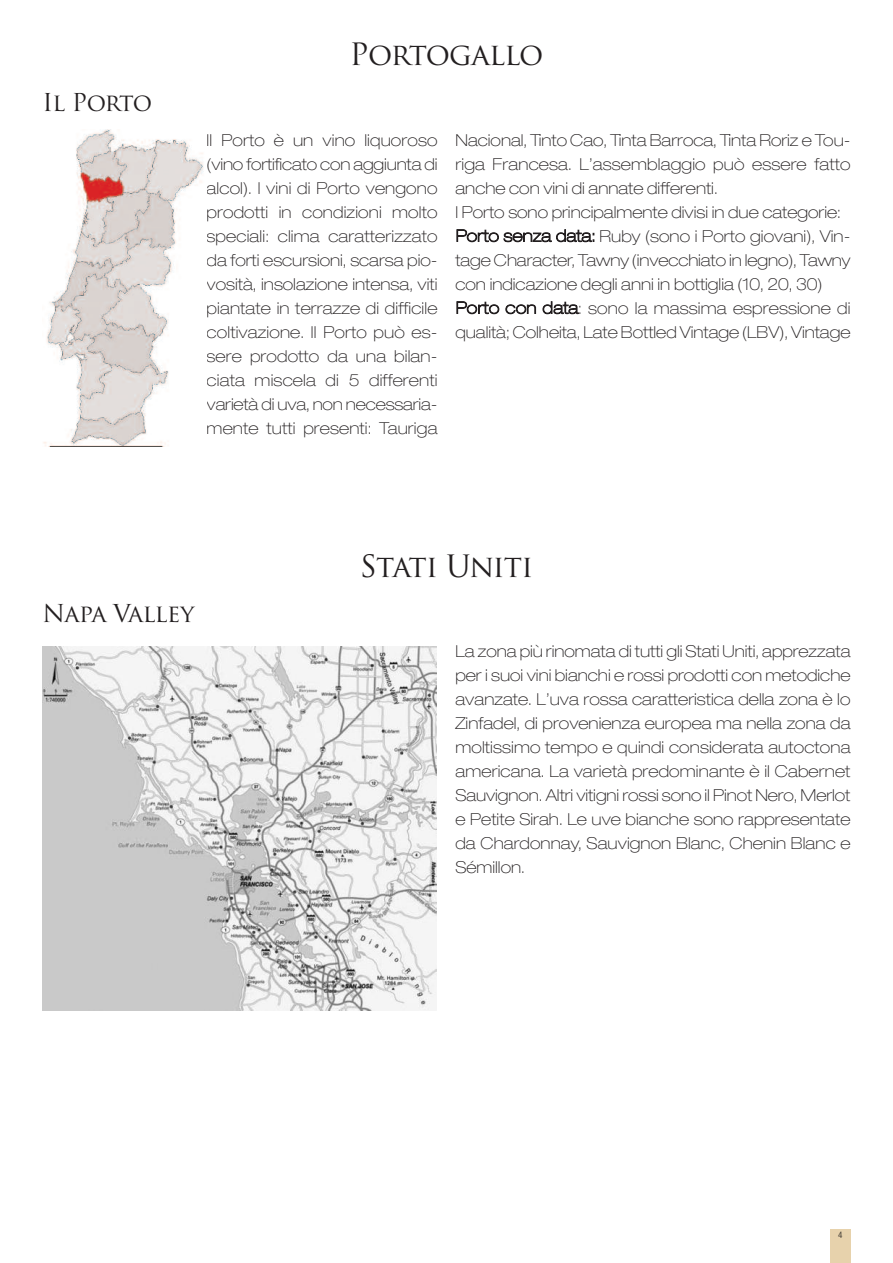
<style>
.page{position:relative;width:893px;height:1263px;background:#fff}
.page>*{position:absolute;margin:0;border:0;box-sizing:border-box;transform-origin:0 0}
.t1{font:30px "Trajan Pro";letter-spacing:-.025em;color:#231f20}
.t2{font:24px "Trajan Pro";letter-spacing:-.025em;color:#231f20}
.t3{font:100 expanded 16.5px/24px "Helvetica Neue";color:#231f20;text-align:justify}
.t4{font:condensed 9px "Helvetica Neue";color:#49433a}
</style>
<div class="page">
<div style="left:830px;top:1229px;width:20px;height:34px;background:#e7d2ac"></div>
<img style="left:43px;top:129px;width:161px;height:318px">
<img style="left:43px;top:646px;width:393px;height:364px">
<h2 class="t2" style="left:43px;top:93px;width:111px">Il Porto</h2>
<h1 class="t1" style="left:350px;top:43px;width:195px">Portogallo</h1>
<p class="t3" style="left:207px;top:129px;width:232px">Il Porto è un vino liquoroso (vino fortificato con aggiunta di alcol). I vini di Porto vengono prodotti in condizioni molto speciali: clima caratterizzato da forti escursioni, scarsa pio&shy;vosità, insolazione intensa, viti piantate in terrazze di difficile coltivazione. Il Porto può es&shy;sere prodotto da una bilan&shy;ciata miscela di 5 differenti varietà di uva, non necessaria&shy;mente tutti presenti: Tauriga</p>
<p class="t3" style="left:455px;top:129px;width:396px;text-align:left">Nacional, Tinto Cao, Tinta Barroca, Tinta Roriz e Tou&shy;riga Francesa. L’assemblaggio può essere fatto anche con vini di annate differenti.<br>I Porto sono principalmente divisi in due categorie:<br>Porto senza data: Ruby (sono i Porto giovani), Vin&shy;tage Character, Tawny (invecchiato in legno), Tawny con indicazione degli anni in bottiglia (10, 20, 30)<br>Porto con data: sono la massima espressione di qualità; Colheita, Late Bottled Vintage (LBV), Vintage</p>
<h2 class="t2" style="left:43px;top:604px;width:153px">Napa Valley</h2>
<h1 class="t1" style="left:360px;top:554px;width:175px">Stati Uniti</h1>
<p class="t3" style="left:455px;top:641px;width:396px">La zona più rinomata di tutti gli Stati Uniti, apprezzata per i suoi vini bianchi e rossi prodotti con metodiche avanzate. L’uva rossa caratteristica della zona è lo Zinfadel, di provenienza europea ma nella zona da moltissimo tempo e quindi considerata autoctona americana. La varietà predominante è il Cabernet Sauvignon. Altri vitigni rossi sono il Pinot Nero, Merlot e Petite Sirah. Le uve bianche sono rappresentate da Chardonnay, Sauvignon Blanc, Chenin Blanc e Sémillon.</p>
<p class="t4" style="left:838px;top:1231px;width:6px">4</p>
</div>
